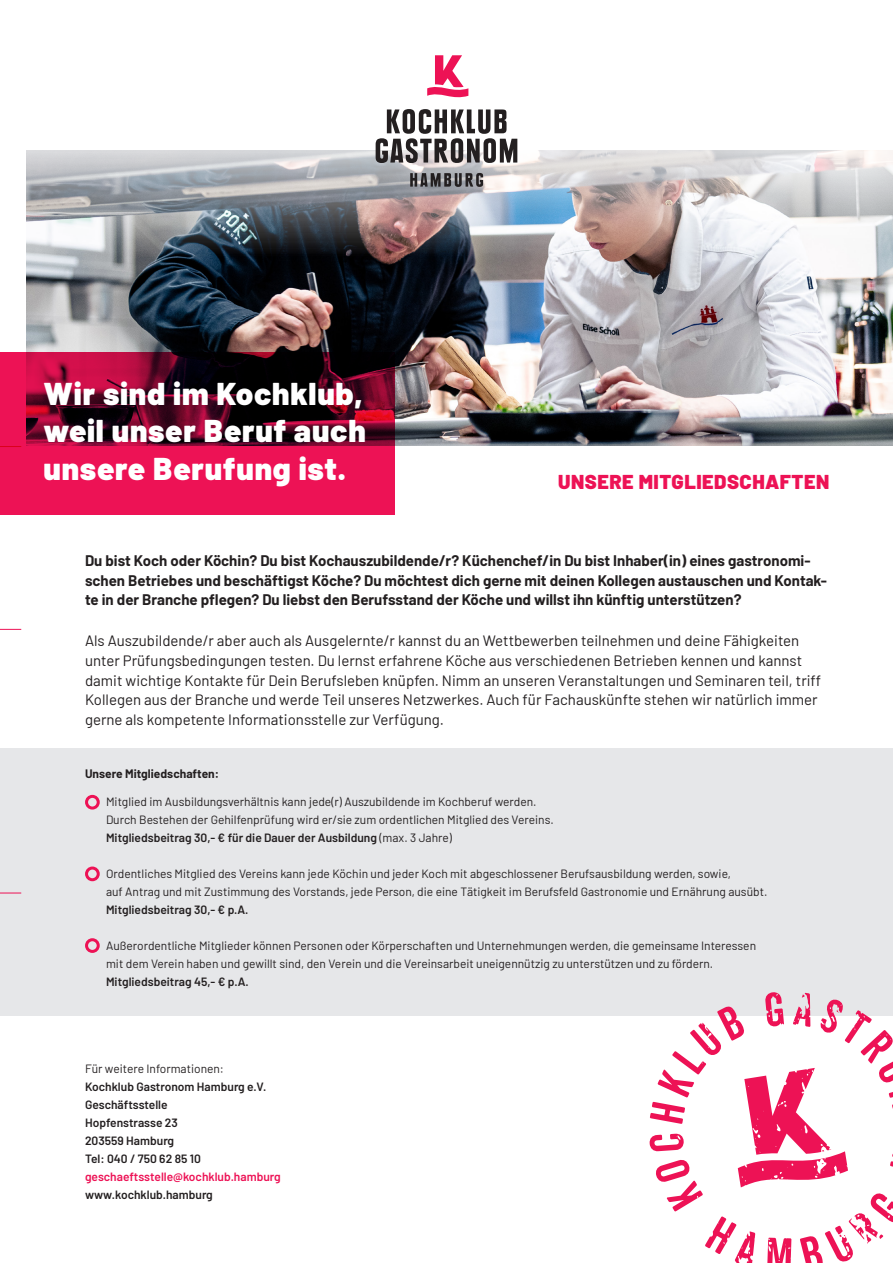
<style>
.page{position:relative;width:893px;height:1263px;background:#fff}
.page>*{position:absolute;margin:0;border:0;box-sizing:border-box;transform-origin:0 0}
.t1{font:900 31.5px/37.5px "Barlow";letter-spacing:.025em;color:#fff;text-align:justify}
.t2{font:900 20.1px "Barlow";letter-spacing:.025em;color:#ed1255}
.t3{font:15px/19.5px "Barlow";color:#231f20}
.t4{font:700 15px/19.5px "Barlow";color:#231f20}
.t5{font:12px/18px "Barlow";color:#231f20}
.t6{font:600 12px/18px "Barlow";color:#231f20}
.t7{font:600 12px "Barlow";color:#ed1255}
.t8{font:700 12px "Barlow";color:#231f20}
.s1{font-weight:600}
</style>
<div class="page">
<img style="left:27px;top:151px;width:866px;height:295px">
<svg style="left:410px;top:173px;width:73px;height:14px"></svg>
<svg style="left:376px;top:109px;width:141px;height:54px"></svg>
<svg style="left:427px;top:55px;width:41px;height:43px"></svg>
<svg style="left:0;top:352px;width:394px;height:162px;background:#960b37"></svg>
<div style="left:0;top:748px;width:893px;height:267px;background:#e6e7e9"></div>
<svg style="left:0;top:629px;width:21px;height:1px"></svg>
<svg style="left:0;top:893px;width:21px;height:1px"></svg>
<div style="left:85px;top:795px;width:15px;height:14px;border:3px solid #ed1255;border-radius:50%"></div>
<div style="left:85px;top:866px;width:15px;height:15px;border:3px solid #ed1255;border-radius:50%"></div>
<div style="left:85px;top:938px;width:15px;height:15px;border:3px solid #ed1255;border-radius:50%"></div>
<svg style="left:649px;top:992px;width:244px;height:271px"></svg>
<h1 class="t1" style="left:44px;top:372px;width:324px">Wir sind im Kochklub, weil unser Beruf auch unsere Berufung ist.</h1>
<h2 class="t2" style="left:558px;top:467px;width:272px">UNSERE MITGLIEDSCHAFTEN</h2>
<p class="t4" style="left:85px;top:550px;width:743px">Du bist Koch oder Köchin? Du bist Kochauszubildende/r? Küchenchef/in Du bist Inhaber(in) eines gastronomi&shy;schen Betriebes und beschäftigst Köche? Du möchtest dich gerne mit deinen Kollegen austauschen und Kontak&shy;te in der Branche pflegen? Du liebst den Berufsstand der Köche und willst ihn künftig unterstützen?</p>
<p class="t3" style="left:85px;top:630px;width:738px">Als Auszubildende/r aber auch als Ausgelernte/r kannst du an Wettbewerben teilnehmen und deine Fähigkeiten unter Prüfungsbedingungen testen. Du lernst erfahrene Köche aus verschiedenen Betrieben kennen und kannst damit wichtige Kontakte für Dein Berufsleben knüpfen. Nimm an unseren Veranstaltungen und Seminaren teil, triff Kollegen aus der Branche und werde Teil unseres Netzwerkes. Auch für Fachauskünfte stehen wir natürlich immer gerne als kompetente Informationsstelle zur Verfügung.</p>
<p class="t8" style="left:85px;top:765px;width:136px">Unsere Mitgliedschaften:</p>
<p class="t5" style="left:106px;top:792px;width:449px">Mitglied im Ausbildungsverhältnis kann jede(r) Auszubildende im Kochberuf werden.<br>Durch Bestehen der Gehilfenprüfung wird er/sie zum ordentlichen Mitglied des Vereins.<br><span class="s1">Mitgliedsbeitrag 30,- € für die Dauer der Ausbildung</span> (max. 3 Jahre)</p>
<p class="t5" style="left:106px;top:864px;width:663px">Ordentliches Mitglied des Vereins kann jede Köchin und jeder Koch mit abgeschlossener Berufsausbildung werden, sowie,<br>auf Antrag und mit Zustimmung des Vorstands, jede Person, die eine Tätigkeit im Berufsfeld Gastronomie und Ernährung ausübt.</p>
<p class="t6" style="left:106px;top:900px;width:144px">Mitgliedsbeitrag 30,- € p.A.</p>
<p class="t5" style="left:106px;top:936px;width:652px">Außerordentliche Mitglieder können Personen oder Körperschaften und Unternehmungen werden, die gemeinsame Interessen mit dem Verein haben und gewillt sind, den Verein und die Vereinsarbeit uneigennützig zu unterstützen und zu fördern.</p>
<p class="t6" style="left:106px;top:972px;width:144px">Mitgliedsbeitrag 45,- € p.A.</p>
<p class="t5" style="left:85px;top:1059px;width:140px">Für weitere Informationen:</p>
<p class="t6" style="left:85px;top:1077px;width:183px">Kochklub Gastronom Hamburg e.V.<br>Geschäftsstelle<br>Hopfenstrasse 23<br>203559 Hamburg<br>Tel: 040 / 750 62 85 10</p>
<p class="t7" style="left:85px;top:1168px;width:197px">geschaeftsstelle@kochklub.hamburg</p>
<p class="t6" style="left:85px;top:1185px;width:129px">www.kochklub.hamburg</p>
</div>
